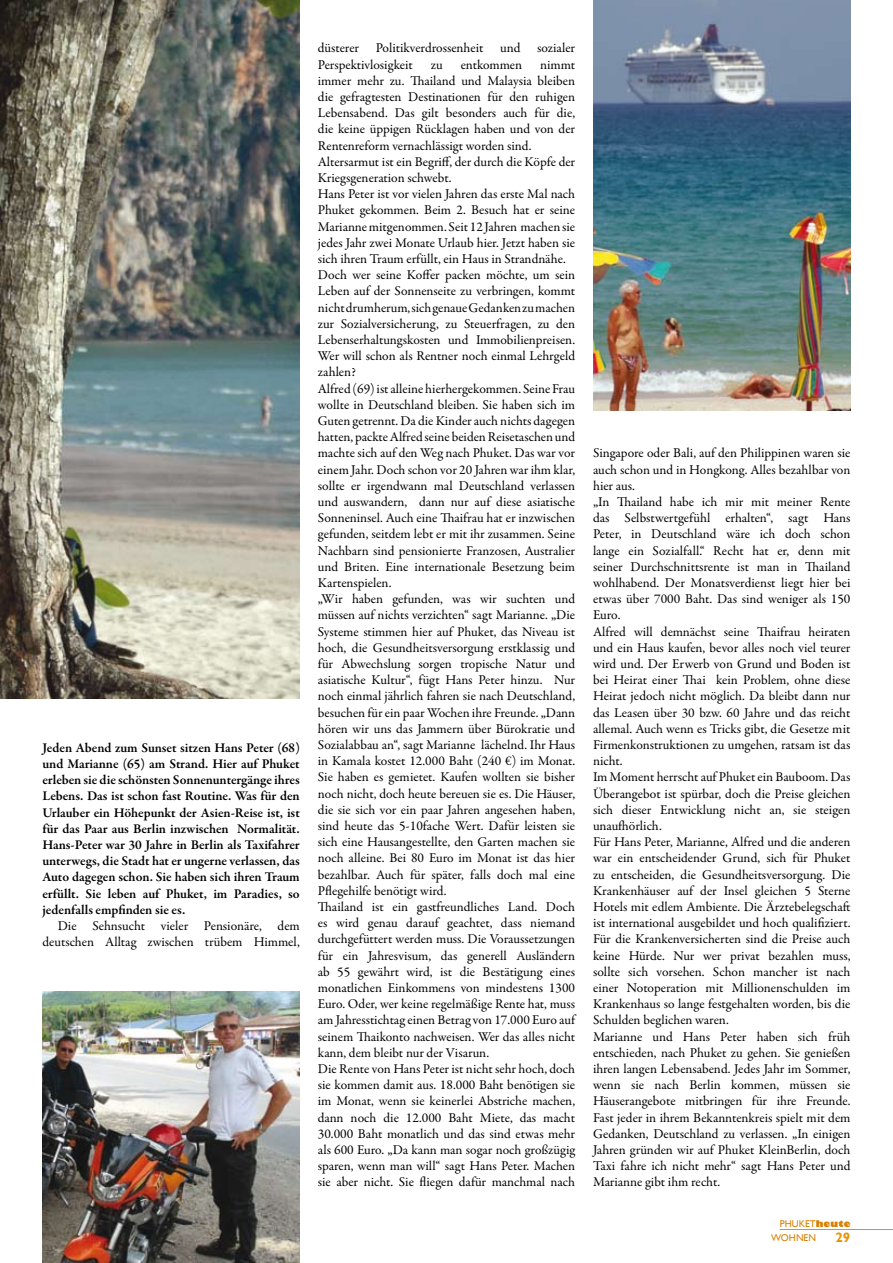
<style>
.page{position:relative;width:893px;height:1263px;background:#fff}
.page>*{position:absolute;margin:0;border:0;box-sizing:border-box;transform-origin:0 0}
.t1{font:13.5px/16.2px "Garamond Premr Pro";color:#000}
.t2{font:600 13.5px/16.2px "Garamond Premr Pro";color:#000;text-align:justify}
.t3{font:700 13.5px "Gill Sans";color:#ea9200}
.t4{font:9.75px/14.2px "Gill Sans";color:#da8000}
.s1{font-weight:800;font-size:9px}
</style>
<div class="page">
<hr style="left:780px;top:1229px;width:113px;height:1px;background:#ea9200">
<img style="left:0;top:0;width:300px;height:699px">
<img style="left:43px;top:992px;width:256px;height:271px">
<img style="left:593px;top:0;width:257px;height:411px">
<p class="t2" style="left:43px;top:740px;width:259px">Jeden Abend zum Sunset sitzen Hans Peter (68) und Marianne (65) am Strand. Hier auf Phuket erleben sie die schönsten Sonnenuntergänge ihres Lebens. Das ist schon fast Routine. Was für den Urlauber ein Höhepunkt der Asien-Reise ist, ist für das Paar aus Berlin inzwischen Normalität.<br>Hans-Peter war 30 Jahre in Berlin als Taxifahrer unterwegs, die Stadt hat er ungerne verlassen, das Auto dagegen schon. Sie haben sich ihren Traum erfüllt. Sie leben auf Phuket, im Paradies, so jedenfalls empfinden sie es.</p>
<p class="t1" style="left:43px;top:918px;width:259px;text-align:right">Die Sehnsucht vieler Pensionäre, dem deutschen Alltag zwischen trübem Himmel,</p>
<p class="t1" style="left:318px;top:40px;width:259px">düsterer Politikverdrossenheit und sozialer<br>Perspektivlosigkeit</p>
<p class="t1" style="left:431px;top:56px;width:13px">zu</p>
<p class="t1" style="left:461px;top:56px;width:63px">entkommen</p>
<p class="t1" style="left:318px;top:56px;width:259px;text-indent:222px">nimmt immer mehr zu. Thailand und Malaysia bleiben die gefragtesten Destinationen für den ruhigen Lebensabend. Das gilt besonders auch für die, die keine üppigen Rücklagen haben und von der Rentenreform vernachlässigt worden sind.<br>Altersarmut ist ein Begriff, der durch die Köpfe der Kriegsgeneration schwebt.<br>Hans Peter ist vor vielen Jahren das erste Mal nach Phuket gekommen. Beim 2. Besuch hat er seine Marianne mitgenommen. Seit 12 Jahren machen sie jedes Jahr zwei Monate Urlaub hier. Jetzt haben sie sich ihren Traum erfüllt, ein Haus in Strandnähe.<br>Doch wer seine Koffer packen möchte, um sein Leben auf der Sonnenseite zu verbringen, kommt nicht drumherum, sich genaue Gedanken zu machen zur Sozialversicherung, zu Steuerfragen, zu den Lebenserhaltungskosten und Immobilienpreisen.<br>Wer will schon als Rentner noch einmal Lehrgeld zahlen?<br>Alfred (69) ist alleine hierhergekommen. Seine Frau wollte in Deutschland bleiben. Sie haben sich im Guten getrennt. Da die Kinder auch nichts dagegen hatten, packte Alfred seine beiden Reisetaschen und machte sich auf den Weg nach Phuket. Das war vor einem Jahr. Doch schon vor 20 Jahren war ihm klar, sollte er irgendwann mal Deutschland verlassen und auswandern, dann nur auf diese asiatische Sonneninsel. Auch eine Thaifrau hat er inzwischen gefunden, seitdem lebt er mit ihr zusammen. Seine Nachbarn sind pensionierte Franzosen, Australier und Briten. Eine internationale Besetzung beim Kartenspielen.<br>„Wir haben gefunden, was wir suchten und müssen auf nichts verzichten“ sagt Marianne. „Die Systeme stimmen hier auf Phuket, das Niveau ist hoch, die Gesundheitsversorgung erstklassig und für Abwechslung sorgen tropische Natur und asiatische Kultur“, fügt Hans Peter hinzu. Nur noch einmal jährlich fahren sie nach Deutschland, besuchen für ein paar Wochen ihre Freunde. „Dann hören wir uns das Jammern über Bürokratie und Sozialabbau an“, sagt Marianne lächelnd. Ihr Haus in Kamala kostet 12.000 Baht (240 €) im Monat.<br>Sie haben es gemietet. Kaufen wollten sie bisher noch nicht, doch heute bereuen sie es. Die Häuser, die sie sich vor ein paar Jahren angesehen haben, sind heute das 5-10fache Wert. Dafür leisten sie sich eine Hausangestellte, den Garten machen sie noch alleine. Bei 80 Euro im Monat ist das hier bezahlbar. Auch für später, falls doch mal eine Pflegehilfe benötigt wird.<br>Thailand ist ein gastfreundliches Land. Doch es wird genau darauf geachtet, dass niemand durchgefüttert werden muss. Die Voraussetzungen für ein Jahresvisum, das generell Ausländern ab 55 gewährt wird, ist die Bestätigung eines monatlichen Einkommens von mindestens 1300<br>Euro. Oder, wer keine regelmäßige Rente hat, muss am Jahresstichtag einen Betrag von 17.000 Euro auf seinem Thaikonto nachweisen. Wer das alles nicht kann, dem bleibt nur der Visarun.<br>Die Rente von Hans Peter ist nicht sehr hoch, doch sie kommen damit aus. 18.000 Baht benötigen sie im Monat, wenn sie keinerlei Abstriche machen, dann noch die 12.000 Baht Miete, das macht 30.000 Baht monatlich und das sind etwas mehr als 600 Euro. „Da kann man sogar noch großzügig sparen, wenn man will“ sagt Hans Peter. Machen sie aber nicht. Sie fliegen dafür manchmal nach</p>
<p class="t1" style="left:593px;top:445px;width:259px">Singapore oder Bali, auf den Philippinen waren sie auch schon und in Hongkong. Alles bezahlbar von hier aus.<br>„In Thailand habe ich mir mit meiner Rente das Selbstwertgefühl erhalten“, sagt Hans Peter, in Deutschland wäre ich doch schon lange ein Sozialfall.“ Recht hat er, denn mit seiner Durchschnittsrente ist man in Thailand wohlhabend. Der Monatsverdienst liegt hier bei etwas über 7000 Baht. Das sind weniger als 150<br>Euro.<br>Alfred will demnächst seine Thaifrau heiraten und ein Haus kaufen, bevor alles noch viel teurer wird und. Der Erwerb von Grund und Boden ist bei Heirat einer Thai kein Problem, ohne diese Heirat jedoch nicht möglich. Da bleibt dann nur das Leasen über 30 bzw. 60 Jahre und das reicht allemal. Auch wenn es Tricks gibt, die Gesetze mit Firmenkonstruktionen zu umgehen, ratsam ist das nicht.<br>Im Moment herrscht auf Phuket ein Bauboom. Das Überangebot ist spürbar, doch die Preise gleichen sich dieser Entwicklung nicht an, sie steigen unaufhörlich.<br>Für Hans Peter, Marianne, Alfred und die anderen war ein entscheidender Grund, sich für Phuket zu entscheiden, die Gesundheitsversorgung. Die Krankenhäuser auf der Insel gleichen 5 Sterne Hotels mit edlem Ambiente. Die Ärztebelegschaft ist international ausgebildet und hoch qualifiziert.<br>Für die Krankenversicherten sind die Preise auch keine Hürde. Nur wer privat bezahlen muss, sollte sich vorsehen. Schon mancher ist nach einer Notoperation mit Millionenschulden im Krankenhaus so lange festgehalten worden, bis die Schulden beglichen waren.<br>Marianne und Hans Peter haben sich früh entschieden, nach Phuket zu gehen. Sie genießen ihren langen Lebensabend. Jedes Jahr im Sommer, wenn sie nach Berlin kommen, müssen sie Häuserangebote mitbringen für ihre Freunde.<br>Fast jeder in ihrem Bekanntenkreis spielt mit dem Gedanken, Deutschland zu verlassen. „In einigen Jahren gründen wir auf Phuket KleinBerlin, doch Taxi fahre ich nicht mehr“ sagt Hans Peter und Marianne gibt ihm recht.</p>
<p class="t4" style="left:771px;top:1217px;width:81px;text-indent:9px">PHUKET<span class="s1">heute<br></span>WOHNEN</p>
<p class="t3" style="left:835px;top:1229px;width:16px">29</p>
</div>
